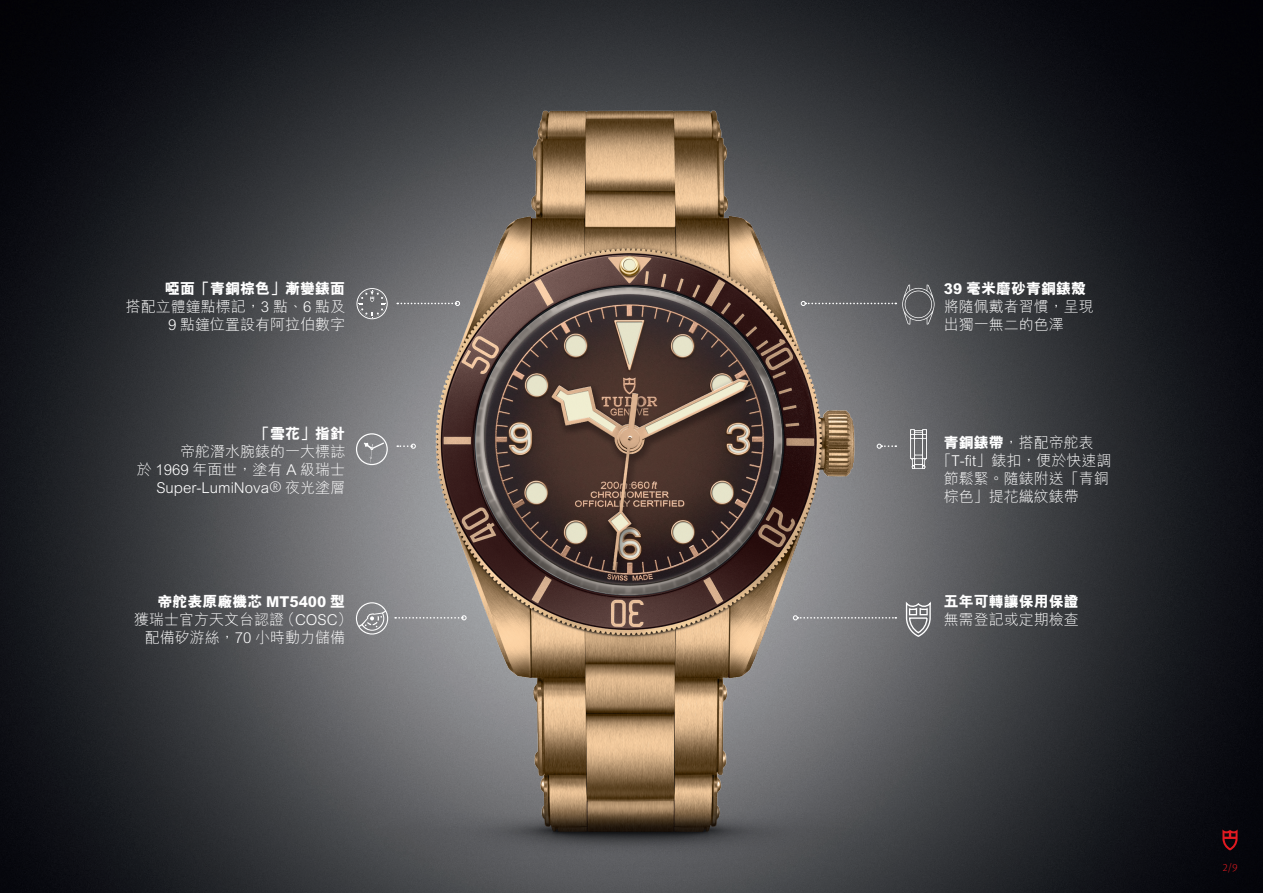
<style>
.page{position:relative;width:1263px;height:893px;background:#fff}
.page>*{position:absolute;margin:0;border:0;box-sizing:border-box;transform-origin:0 0}
.TC_-_Watch_Motif_tex{font:300 15px/18px "M Hei HK";color:#fff;text-align:right}
.TC_-_Watch_Motif_tex-2{font:800 15px/18px "M Hei HK";color:#fff}
.t1{font:300 10.5px "Meta Pro";color:#e21a21}
.s1{font-weight:800}
.s2{font-family:"Meta Pro"}
.s3{font-weight:300}
</style>
<div class="page">
<img style="left:0;top:0;width:1263px;height:893px">
<img style="left:322px;top:0;width:620px;height:893px">
<svg style="left:1222px;top:829px;width:15px;height:21px"></svg>
<svg style="left:902px;top:284px;width:32px;height:41px"></svg>
<svg style="left:356px;top:602px;width:32px;height:33px"></svg>
<svg style="left:397px;top:301px;width:63px;height:5px"></svg>
<svg style="left:801px;top:301px;width:95px;height:5px"></svg>
<svg style="left:793px;top:615px;width:103px;height:5px"></svg>
<svg style="left:395px;top:615px;width:72px;height:5px"></svg>
<svg style="left:905px;top:599px;width:26px;height:39px"></svg>
<svg style="left:356px;top:288px;width:32px;height:31px"></svg>
<div style="left:356px;top:433px;width:32px;height:32px;border:1px solid #fff;border-radius:50%"></div>
<svg style="left:364px;top:442px;width:20px;height:20px"></svg>
<svg style="left:397px;top:444px;width:19px;height:5px"></svg>
<svg style="left:877px;top:444px;width:19px;height:5px"></svg>
<img style="left:910px;top:429px;width:16px;height:40px">
<p class="TC_-_Watch_Motif_tex-2" style="left:165px;top:279px;width:181px">啞面「青銅棕色」漸變錶面</p>
<p class="TC_-_Watch_Motif_tex" style="left:126px;top:297px;width:221px">搭配立體鐘點標記，3 點、6 點及<br>9 點鐘位置設有阿拉伯數字</p>
<p class="TC_-_Watch_Motif_tex-2" style="left:944px;top:279px;width:144px">39 毫米磨砂青銅錶殼</p>
<p class="TC_-_Watch_Motif_tex" style="left:944px;top:297px;width:151px;text-align:left">將隨佩戴者習慣，呈現出獨一無二的色澤</p>
<p class="TC_-_Watch_Motif_tex" style="left:137px;top:424px;width:210px"><span class="s1">「雪花」指針<br></span>帝舵潛水腕錶的一大標誌<br>於 1969 年面世，塗有 A 級瑞士<br>Super-LumiNova<span class="s2">®</span> 夜光塗層</p>
<p class="TC_-_Watch_Motif_tex" style="left:944px;top:433px;width:151px"><span class="s1">青銅錶帶</span>，搭配帝舵表</p>
<p class="TC_-_Watch_Motif_tex" style="left:936px;top:451px;width:177px">「T-fit」錶扣，便於快速調</p>
<p class="TC_-_Watch_Motif_tex" style="left:944px;top:469px;width:166px">節鬆緊。隨錶附送「青銅</p>
<p class="TC_-_Watch_Motif_tex" style="left:944px;top:487px;width:136px">棕色」提花織紋錶帶</p>
<p class="TC_-_Watch_Motif_tex-2" style="left:157px;top:593px;width:189px">帝舵表原廠機芯 MT5400 型</p>
<p class="TC_-_Watch_Motif_tex" style="left:134px;top:610px;width:220px">獲瑞士官方天文台認證（COSC）</p>
<p class="TC_-_Watch_Motif_tex" style="left:145px;top:628px;width:202px">配備矽游絲，70 小時動力儲備</p>
<p class="TC_-_Watch_Motif_tex-2" style="left:944px;top:593px;width:136px">五年可轉讓保用保證<span class="s3">無需登記或定期檢查</span></p>
<p class="t1" style="left:1222px;top:860px;width:17px">2/9</p>
</div>
